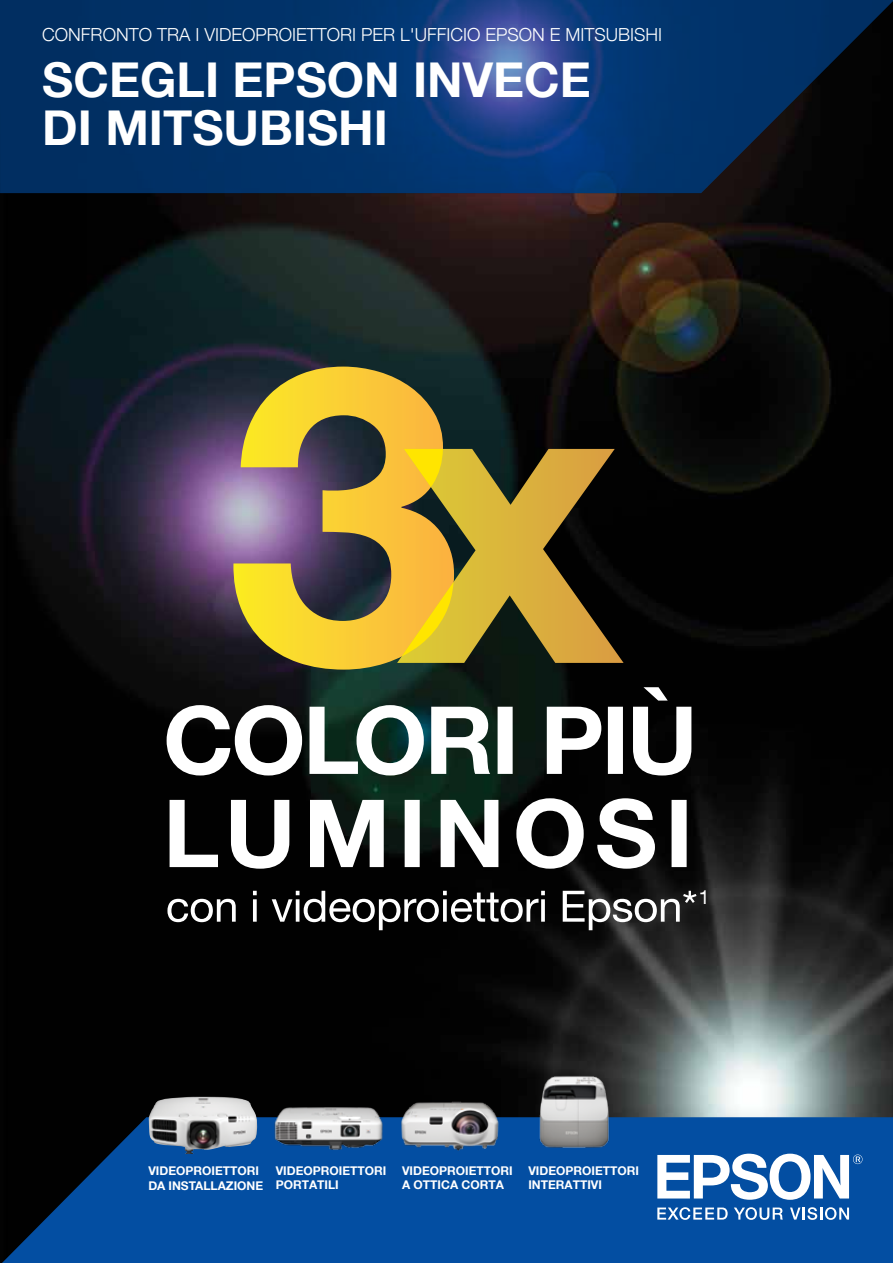
<style>
.page{position:relative;width:893px;height:1263px;background:#fff}
.page>*{position:absolute;margin:0;border:0;box-sizing:border-box;transform-origin:0 0}
.t1{font:700 48px "Helvetica Neue LT Com";color:#fff}
.t2{font:19.5px "Helvetica Neue LT Com";color:#fff}
.t3{font:300 18px "Helvetica Neue LT Com";color:#fff}
.t4{font:700 12px/14.4px "Helvetica Neue LT Com";color:#fff}
</style>
<div class="page">
<img style="left:0;top:193px;width:893px;height:1070px">
<svg style="left:167px;top:891px;width:530px;height:39px"></svg>
<svg style="left:170px;top:798px;width:517px;height:71px"></svg>
<svg style="left:167px;top:687px;width:524px;height:88px"></svg>
<svg style="left:233px;top:367px;width:221px;height:303px;background:#9d8747"></svg>
<svg style="left:397px;top:449px;width:227px;height:214px;background:#866f28"></svg>
<svg style="left:402px;top:449px;width:52px;height:207px;background:#dbb130"></svg>
<svg style="left:0;top:0;width:893px;height:193px;background:#083165"></svg>
<svg style="left:2px;top:1117px;width:891px;height:146px;background:#024692"></svg>
<svg style="left:657px;top:1207px;width:71px;height:13px"></svg>
<svg style="left:734px;top:1207px;width:49px;height:13px"></svg>
<svg style="left:790px;top:1207px;width:59px;height:13px"></svg>
<svg style="left:657px;top:1154px;width:205px;height:46px"></svg>
<img style="left:149px;top:1096px;width:109px;height:58px">
<img style="left:269px;top:1095px;width:115px;height:56px">
<img style="left:399px;top:1098px;width:102px;height:55px">
<img style="left:529px;top:1069px;width:89px;height:82px">
<h3 class="t3" style="left:42px;top:23px;width:621px">CONFRONTO TRA I VIDEOPROIETTORI PER L'UFFICIO EPSON E MITSUBISHI</h3>
<h1 class="t1" style="left:42px;top:50px;width:224px">SCEGLI EPSON</h1>
<h1 class="t1" style="left:413px;top:50px;width:174px">INVECE</h1>
<h1 class="t1" style="left:42px;top:98px;width:347px">DI MITSUBISHI</h1>
<h2 class="t2" style="left:699px;top:884px;width:12px">1</h2>
<p class="t4" style="left:148px;top:1163px;width:112px;line-height:15px">VIDEOPROIETTORI<br>DA INSTA</p>
<p class="t4" style="left:203px;top:1178px;width:39px">LLAZIONE</p>
<p class="t4" style="left:276px;top:1163px;width:112px">VIDEOPROIETTORI<br>PORTATILI</p>
<p class="t4" style="left:402px;top:1163px;width:112px">VIDEOPROIETTORI<br>A OTTICA CORTA</p>
<p class="t4" style="left:528px;top:1163px;width:112px">VIDEOPROIETTORI<br>INTERATTIVI</p>
</div>
